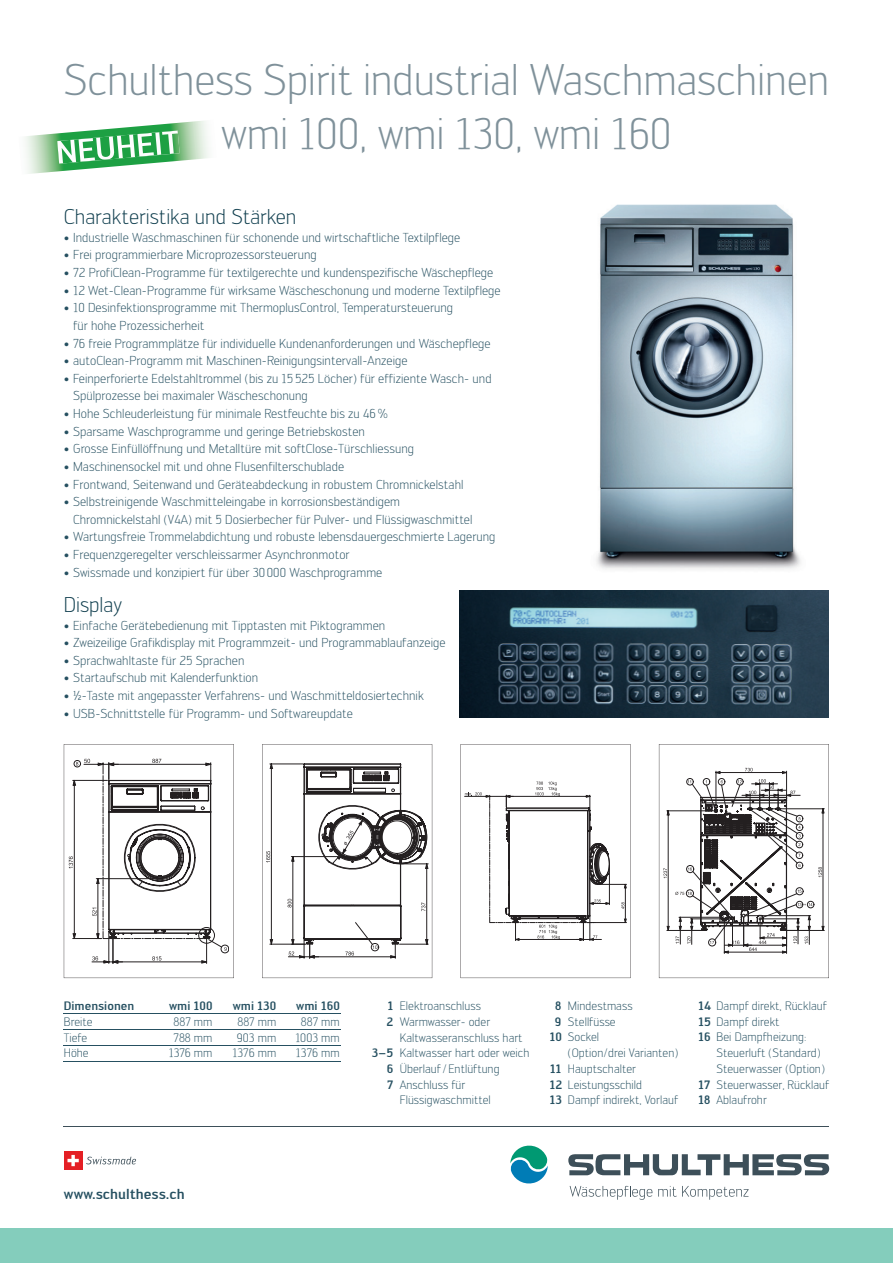
<style>
.page{position:relative;width:893px;height:1263px;background:#fff}
.page>*{position:absolute;margin:0;border:0;box-sizing:border-box;transform-origin:0 0}
.t1{font:300 43.5px/54px "Engel";letter-spacing:-.005em;color:#7f919a;text-align:center}
.t2{font:300 21px "Engel";color:#0e3d4d}
.t3{font:500 14.25px "Engel";color:#265061}
.t4{font:300 12.75px/17.5px "Engel";letter-spacing:.005em;color:#265061}
.t5{font:300 12px/15.8px "Engel";letter-spacing:.005em;color:#265061}
.t6{font:500 12px "Engel";letter-spacing:.005em;color:#265061}
.s1{font-weight:500}
</style>
<div class="page">
<img style="left:25px;top:121px;width:184px;height:53px">
<img style="left:57px;top:131px;width:123px;height:33px">
<div style="left:0;top:1229px;width:893px;height:34px;background:#84cdbc"></div>
<svg style="left:64px;top:744px;width:170px;height:234px"></svg>
<svg style="left:262px;top:744px;width:170px;height:234px"></svg>
<svg style="left:460px;top:744px;width:171px;height:234px"></svg>
<svg style="left:659px;top:744px;width:170px;height:234px"></svg>
<hr style="left:64px;top:1013px;width:277px;height:1px;background:#265061">
<hr style="left:64px;top:1029px;width:277px;height:1px;background:#265061">
<hr style="left:64px;top:1045px;width:277px;height:1px;background:#265061">
<hr style="left:64px;top:1061px;width:277px;height:1px;background:#265061">
<img style="left:564px;top:204px;width:259px;height:387px">
<img style="left:460px;top:591px;width:369px;height:127px">
<hr style="left:64px;top:1126px;width:765px;height:1px;background:#3d4f59">
<svg style="left:86px;top:1157px;width:50px;height:7px"></svg>
<div style="left:64px;top:1151px;width:18px;height:19px;background:#e41f25"></div>
<svg style="left:67px;top:1155px;width:12px;height:11px"></svg>
<svg style="left:568px;top:1154px;width:261px;height:21px"></svg>
<svg style="left:510px;top:1145px;width:38px;height:39px"></svg>
<svg style="left:570px;top:1186px;width:82px;height:14px"></svg>
<svg style="left:658px;top:1186px;width:90px;height:14px"></svg>
<h1 class="t1" style="left:64px;top:53px;width:767px">Schulthess Spirit industrial Waschmaschinen wmi 100, wmi 130, wmi 160</h1>
<h2 class="t2" style="left:64px;top:204px;width:234px">Charakteristika und Stärken</h2>
<p class="t4" style="left:64px;top:229px;width:398px">• Industrielle Waschmaschinen für schonende und wirtschaftliche Textilpflege</p>
<p class="t4" style="left:64px;top:246px;width:254px">• Frei programmierbare Microprozessorsteuerung</p>
<p class="t4" style="left:64px;top:264px;width:431px">• 72 ProfiClean-Programme für textilgerechte und kundenspezifische Wäschepflege</p>
<p class="t4" style="left:64px;top:281px;width:438px">• 12 Wet-Clean-Programme für wirksame Wäscheschonung und moderne Textilpflege</p>
<p class="t4" style="left:73px;top:299px;width:381px;text-indent:-9px">• 10 Desinfektionsprogramme mit ThermoplusControl, Temperatursteuerung für hohe Prozessicherheit</p>
<p class="t4" style="left:64px;top:334px;width:428px">• 76 freie Programmplätze für individuelle Kundenanforderungen und Wäschepflege</p>
<p class="t4" style="left:64px;top:352px;width:345px">• autoClean-Programm mit Maschinen-Reinigungsintervall-Anzeige</p>
<p class="t4" style="left:73px;top:369px;width:420px;text-indent:-9px">• Feinperforierte Edelstahltrommel (bis zu 15 525 Löcher) für effiziente Wasch- und<br>Spülprozesse bei maximaler Wäscheschonung</p>
<p class="t4" style="left:64px;top:405px;width:326px">• Hohe Schleuderleistung für minimale Restfeuchte bis zu 46 %</p>
<p class="t4" style="left:64px;top:422px;width:303px">• Sparsame Waschprogramme und geringe Betriebskosten</p>
<p class="t4" style="left:64px;top:440px;width:352px">• Grosse Einfüllöffnung und Metalltüre mit softClose-Türschliessung</p>
<p class="t4" style="left:64px;top:458px;width:282px">• Maschinensockel mit und ohne Flusenfilterschublade</p>
<p class="t4" style="left:64px;top:475px;width:401px">• Frontwand, Seitenwand und Geräteabdeckung in robustem Chromnickelstahl</p>
<p class="t4" style="left:73px;top:493px;width:401px;text-indent:-9px">• Selbstreinigende Waschmitteleingabe in korrosionsbeständigem<br>Chromnickelstahl (V4A) mit 5 Dosierbecher für Pulver- und Flüssigwaschmittel</p>
<p class="t4" style="left:64px;top:528px;width:433px">• Wartungsfreie Trommelabdichtung und robuste lebensdauergeschmierte Lagerung</p>
<p class="t4" style="left:64px;top:546px;width:287px">• Frequenzgeregelter verschleissarmer Asynchronmotor</p>
<p class="t4" style="left:64px;top:563px;width:320px">• Swissmade und konzipiert für über 30 000 Waschprogramme</p>
<h2 class="t2" style="left:64px;top:592px;width:60px">Display</h2>
<p class="t4" style="left:64px;top:616px;width:323px">• Einfache Gerätebedienung mit Tipptasten mit Piktogrammen</p>
<p class="t4" style="left:64px;top:634px;width:383px">• Zweizeilige Grafikdisplay mit Programmzeit- und Programmablaufanzeige</p>
<p class="t4" style="left:64px;top:652px;width:182px">• Sprachwahltaste für 25 Sprachen</p>
<p class="t4" style="left:64px;top:669px;width:196px">• Startaufschub mit Kalenderfunktion</p>
<p class="t4" style="left:64px;top:687px;width:362px">• ½-Taste mit angepasster Verfahrens- und Waschmitteldosiertechnik</p>
<p class="t4" style="left:64px;top:704px;width:291px">• USB-Schnittstelle für Programm- und Softwareupdate</p>
<p class="t6" style="left:64px;top:999px;width:72px">Dimensionen</p>
<p class="t6" style="left:169px;top:999px;width:45px">wmi 100</p>
<p class="t6" style="left:233px;top:999px;width:45px">wmi 130</p>
<p class="t6" style="left:296px;top:999px;width:45px">wmi 160</p>
<p class="t5" style="left:64px;top:1014px;width:30px">Breite</p>
<p class="t5" style="left:174px;top:1014px;width:40px">887 mm</p>
<p class="t5" style="left:237px;top:1014px;width:40px">887 mm</p>
<p class="t5" style="left:301px;top:1014px;width:40px">887 mm</p>
<p class="t5" style="left:64px;top:1029px;width:25px">Tiefe</p>
<p class="t5" style="left:174px;top:1029px;width:40px">788 mm</p>
<p class="t5" style="left:237px;top:1029px;width:41px">903 mm</p>
<p class="t5" style="left:295px;top:1029px;width:46px">1003 mm</p>
<p class="t5" style="left:64px;top:1045px;width:26px">Höhe</p>
<p class="t5" style="left:169px;top:1045px;width:45px">1376 mm</p>
<p class="t5" style="left:232px;top:1045px;width:45px">1376 mm</p>
<p class="t5" style="left:296px;top:1045px;width:45px">1376 mm</p>
<p class="t3" style="left:64px;top:1186px;width:122px">www.schulthess.ch</p>
<p class="t5" style="left:388px;top:998px;width:95px"><span class="s1">1</span> Elektroanschluss</p>
<p class="t5" style="left:387px;top:1014px;width:105px"><span class="s1">2</span> Warmwasser- oder</p>
<p class="t5" style="left:400px;top:1029px;width:124px">Kaltwasseranschluss hart</p>
<p class="t5" style="left:372px;top:1045px;width:159px"><span class="s1">3–5</span> Kaltwasser hart oder weich</p>
<p class="t5" style="left:387px;top:1061px;width:114px"><span class="s1">6</span> Überlauf / Entlüftung</p>
<p class="t5" style="left:387px;top:1077px;width:79px"><span class="s1">7</span> Anschluss für</p>
<p class="t5" style="left:400px;top:1092px;width:93px">Flüssigwaschmittel</p>
<p class="t5" style="left:555px;top:998px;width:79px"><span class="s1">8</span> Mindestmass</p>
<p class="t5" style="left:555px;top:1014px;width:62px"><span class="s1">9</span> Stellfüsse</p>
<p class="t5" style="left:550px;top:1029px;width:51px"><span class="s1">10</span> Sockel</p>
<p class="t5" style="left:568px;top:1045px;width:112px">(Option/drei Varianten)</p>
<p class="t5" style="left:550px;top:1061px;width:87px"><span class="s1">11</span> Hauptschalter</p>
<p class="t5" style="left:550px;top:1076px;width:94px"><span class="s1">12</span> Leistungsschild</p>
<p class="t5" style="left:550px;top:1092px;width:130px"><span class="s1">13</span> Dampf indirekt, Vorlauf</p>
<p class="t5" style="left:698px;top:998px;width:130px"><span class="s1">14</span> Dampf direkt, Rücklauf<br><span class="s1">15</span> Dampf direkt<br><span class="s1">16</span> Bei Dampfheizung:</p>
<p class="t5" style="left:716px;top:1045px;width:106px">Steuerluft (Standard)</p>
<p class="t5" style="left:716px;top:1061px;width:110px">Steuerwasser (Option)</p>
<p class="t5" style="left:698px;top:1076px;width:132px"><span class="s1">17</span> Steuerwasser, Rücklauf</p>
<p class="t5" style="left:698px;top:1092px;width:70px"><span class="s1">18</span> Ablaufrohr</p>
</div>
